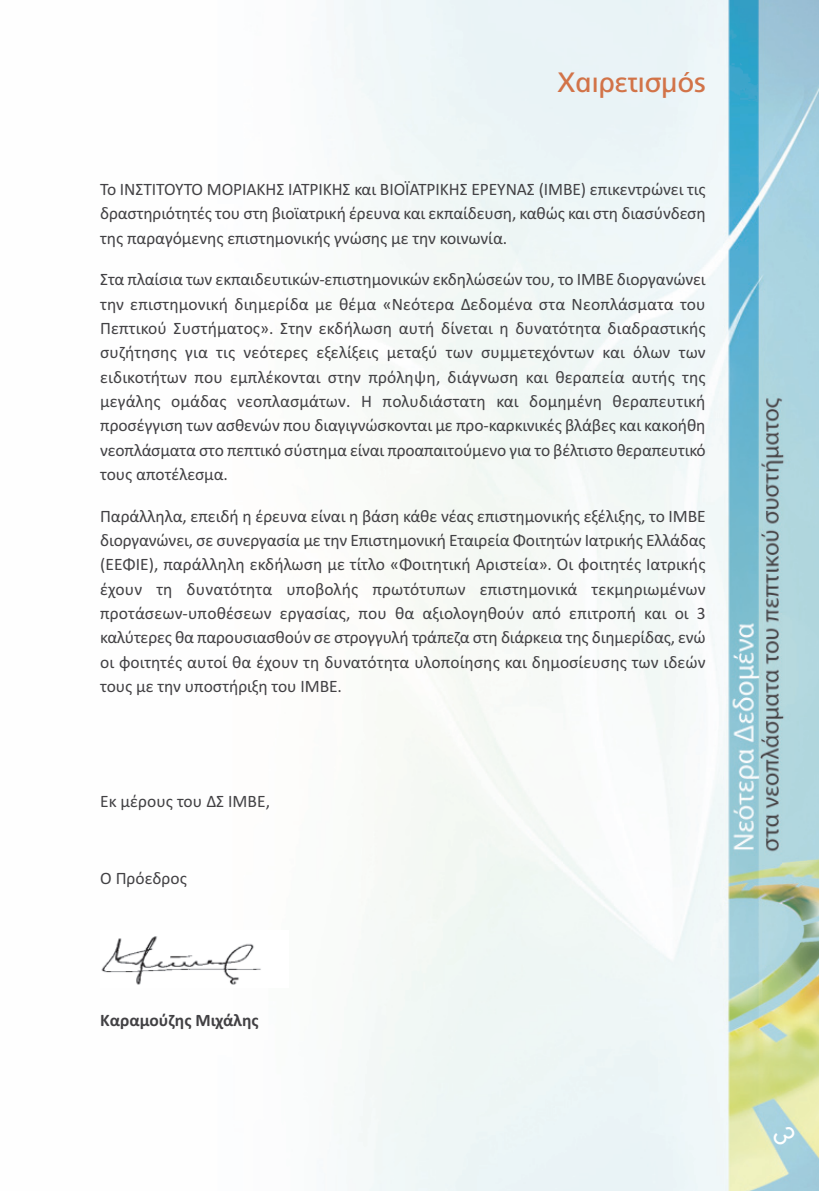
<style>
.page{position:relative;width:819px;height:1191px;background:#fff}
.page>*{position:absolute;margin:0;border:0;box-sizing:border-box;transform-origin:0 0}
.t1{font:28px "PF Catalog";color:#d27348}
.t2{font:17.5px/24.3px "Calibri";letter-spacing:-.005em;color:#424144;text-align:justify}
.t3{font:700 17.5px "Calibri";color:#424144}
</style>
<div class="page">
<img style="left:343px;top:0;width:476px;height:1191px">
<img style="left:101px;top:936px;width:160px;height:49px">
<svg style="left:771px;top:1124px;width:25px;height:22px"></svg>
<h1 class="t1" style="left:557px;top:66px;width:149px">Χαιρετισμός</h1>
<p class="t2" style="left:100px;top:177px;width:607px">Το ΙΝΣΤΙΤΟΥΤΟ ΜΟΡΙΑΚΗΣ ΙΑΤΡΙΚΗΣ και ΒΙΟΪΑΤΡΙΚΗΣ ΕΡΕΥΝΑΣ (ΙΜΒΕ) επικεντρώνει τις δραστηριότητές του στη βιοϊατρική έρευνα και εκπαίδευση, καθώς και στη διασύνδεση της παραγόμενης επιστημονικής γνώσης με την κοινωνία.</p>
<p class="t2" style="left:100px;top:267px;width:607px">Στα πλαίσια των εκπαιδευτικών-επιστημονικών εκδηλώσεών του, το ΙΜΒΕ διοργανώνει την επιστημονική διημερίδα με θέμα «Νεότερα Δεδομένα στα Νεοπλάσματα του Πεπτικού Συστήματος». Στην εκδήλωση αυτή δίνεται η δυνατότητα διαδραστικής συζήτησης για τις νεότερες εξελίξεις μεταξύ των συμμετεχόντων και όλων των ειδικοτήτων που εμπλέκονται στην πρόληψη, διάγνωση και θεραπεία αυτής της μεγάλης ομάδας νεοπλασμάτων. Η πολυδιάστατη και δομημένη θεραπευτική προσέγγιση των ασθενών που διαγιγνώσκονται με προ-καρκινικές βλάβες και κακοήθη νεοπλάσματα στο πεπτικό σύστημα είναι προαπαιτούμενο για το βέλτιστο θεραπευτικό τους αποτέλεσμα.</p>
<p class="t2" style="left:100px;top:503px;width:607px">Παράλληλα, επειδή η έρευνα είναι η βάση κάθε νέας επιστημονικής εξέλιξης, το ΙΜΒΕ διοργανώνει, σε συνεργασία με την Επιστημονική Εταιρεία Φοιτητών Ιατρικής Ελλάδας (ΕΕΦΙΕ), παράλληλη εκδήλωση με τίτλο «Φοιτητική Αριστεία». Οι φοιτητές Ιατρικής έχουν τη δυνατότητα υποβολής πρωτότυπων επιστημονικά τεκμηριωμένων προτάσεων-υποθέσεων εργασίας, που θα αξιολογηθούν από επιτροπή και οι 3 καλύτερες θα παρουσιασθούν σε στρογγυλή τράπεζα στη διάρκεια της διημερίδας, ενώ οι φοιτητές αυτοί θα έχουν τη δυνατότητα υλοποίησης και δημοσίευσης των ιδεών τους με την υποστήριξη του ΙΜΒΕ.</p>
<p class="t2" style="left:100px;top:789px;width:171px">Εκ μέρους του ΔΣ ΙΜΒΕ,</p>
<p class="t2" style="left:100px;top:865px;width:88px">Ο Πρόεδρος</p>
<p class="t3" style="left:100px;top:1010px;width:160px">Καραμούζης Μιχάλης</p>
</div>
